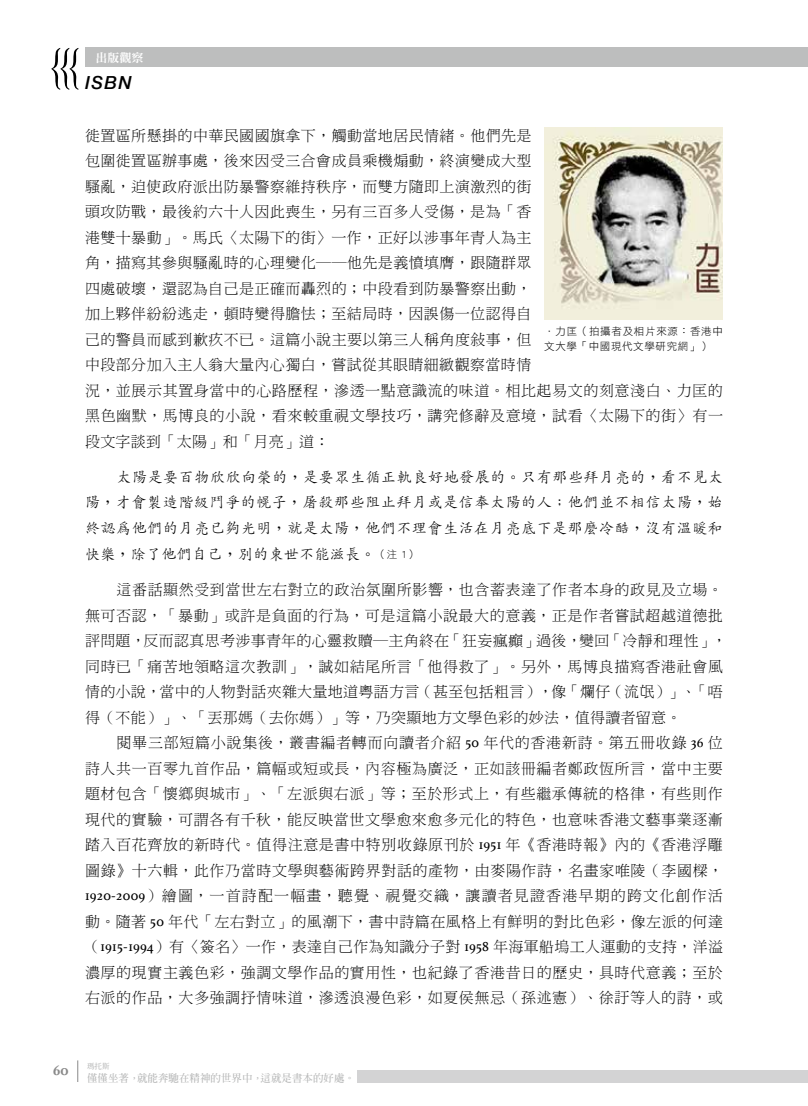
<style>
.page{position:relative;width:808px;height:1106px;background:#fff}
.page>*{position:absolute;margin:0;border:0;box-sizing:border-box;transform-origin:0 0}
.t1{font:italic 500 18px "Helvetica Neue";color:#000}
.t2{font:15px/25.5px "DF Ming Std W3";letter-spacing:.03em;color:#000}
.t3{font:300 15px/25.5px "AR Kai B5 HK";letter-spacing:.04em;color:#000;text-align:justify}
.t4{font:700 15px "Athelas";color:#898989}
.t5{font:12px "DF Ming Std W9";color:#fff}
.t6{font:10.5px/15px "DF Hei Std W3";letter-spacing:.065em;color:#000}
.t7{font:700 10.5px "AR Ming B5 HK";color:#b5b6b6}
.t8{font:700 7.5px "AR Ming B5 HK";color:#b5b6b6}
.s1{font-family:"P Ming Li U"}
.s2{font-family:"DF Hei Std W3";font-weight:400;font-size:10.5px}
.s3{font-family:"Athelas";font-size:14.25px}
.s4{font-family:"Athelas";font-size:13.95px}
</style>
<div class="page">
<div style="left:85px;top:48px;width:723px;height:19px;background:#bdbebe"></div>
<svg style="left:51px;top:48px;width:27px;height:42px"></svg>
<svg style="left:77px;top:1060px;width:1px;height:22px"></svg>
<img style="left:544px;top:128px;width:179px;height:191px">
<div style="left:357px;top:1069px;width:451px;height:13px;background:#d3d3d4"></div>
<p class="t5" style="left:96px;top:51px;width:49px">出版觀察</p>
<p class="t1" style="left:85px;top:68px;width:48px">ISBN</p>
<p class="t2" style="left:85px;top:122px;width:639px">徙置區所懸掛的中華民國國旗拿下，觸動當地居民情緒。他們先是<br>包圍徙置區辦事處，後來因受三合會成員乘機煽動，終演變成大型<br>騷亂，迫使政府派出防暴警察維持秩序，而雙方隨即上演激烈的街<br>頭攻防戰，最後約六十人因此喪生，另有三百多人受傷，是為「香<br>港雙十暴動」。馬氏〈太陽下的街〉一作，正好以涉事年青人為主<br>角，描寫其參與騷亂時的心理變化――他先是義憤填膺，跟隨群眾<br>四處破壞，還認為自己是正確而轟烈的；中段看到防暴警察出動，<br>加上夥伴紛紛逃走，頓時變得膽怯；至結局時，因誤傷一位認得自<br>己的警員而感到歉疚不已。這篇小說主要以第三人稱角度<span class="s1">敍</span>事，但<br>中段部分加入主人翁大量內心獨白，嘗試從其眼睛細緻觀察當時情<br>況，並展示其置身當中的心路歷程，滲透一點意識流的味道。相比起易文的刻意淺白、力匡的黑色幽默，馬博良的小說，看來較重視文學技巧，講究修辭及意境，試看〈太陽下的街〉有一段文字談到「太陽」和「月亮」道：</p>
<p class="t3" style="left:85px;top:464px;width:639px;text-indent:32px">太陽是要百物欣欣向榮的，是要眾生循正軌良好地發展的。只有那些拜月亮的，看不見太陽，才會製造階級鬥爭的幌子，屠殺那些阻止拜月或是信奉太陽的人；他們並不相信太陽，始終認為他們的月亮已夠光明，就是太陽，他們不理會生活在月亮底下是那麼冷酷，沒有溫暖和快樂，除了他們自己，別的東世不能滋長。<span class="s2">（注 1）</span></p>
<p class="t2" style="left:85px;top:577px;width:643px;text-indent:32px">這番話顯然受到當世左右對立的政治氛圍所影響，也含蓄表達了作者本身的政見及立場。無可否認，「暴動」或許是負面的行為，可是這篇小說最大的意義，正是作者嘗試超越道德批評問題，反而認真思考涉事青年的心靈救贖―主角終在「狂妄瘋癲」過後，變回「冷靜和理性」，同時已「痛苦地領略這次教訓」，誠如結尾所言「他得救了」。另外，馬博良描寫香港社會風情的小說，當中的人物對話夾雜大量地道粵語方言（甚至包括粗言），像「爛仔（流氓）」、「唔得（不能）」、「丟那媽（去你媽）」等，乃突顯地方文學色彩的妙法，值得讀者留意。</p>
<p class="t2" style="left:85px;top:730px;width:639px;text-align:justify;text-indent:32px">閱畢三部短篇小說集後，叢書編者轉而向讀者介紹 <span class="s3">50</span> 年代的香港新詩。第五冊收錄 <span class="s3">36</span> 位詩人共一百零九首作品，篇幅或短或長，內容極為廣泛，正如該冊編者鄭政恆所言，當中主要題材包含「懷鄉與城市」、「左派與右派」等；至於形式上，有些繼承傳統的格律，有些則作現代的實驗，可謂各有千秋，能反映當世文學愈來愈多元化的特色，也意味香港文藝事業逐漸踏入百花齊放的新時代。值得注意是書中特別收錄原刊於 <span class="s3">1951</span> 年《香港時報》內的《香港浮雕圖錄》十六輯，此作乃當時文學與藝術跨界對話的產物，由麥陽作詩，名畫家唯陵（李國樑，<span class="s3">1920</span><span class="s4">-</span><span class="s3">2009</span>）繪圖，一首詩配一幅畫，聽覺、視覺交織，讓讀者見證香港早期的跨文化創作活動。隨著 <span class="s3">50</span> 年代「左右對立」的風潮下，書中詩篇在風格上有鮮明的對比色彩，像左派的何達（<span class="s3">1915</span><span class="s4">-</span><span class="s3">1994</span>）有〈簽名〉一作，表達自己作為知識分子對 <span class="s3">1958</span> 年海軍船塢工人運動的支持，洋溢濃厚的現實主義色彩，強調文學作品的實用性，也紀錄了香港昔日的歷史，具時代意義；至於右派的作品，大多強調抒情味道，滲透浪漫色彩，如夏侯無忌（孫述憲）、徐訏等人的詩，或</p>
<p class="t6" style="left:544px;top:324px;width:180px">．力匡（拍攝者及相片來源：香港中文大學「中國現代文學研究網」）</p>
<p class="t4" style="left:53px;top:1057px;width:17px">60</p>
<p class="t8" style="left:87px;top:1062px;width:24px">瑪托斯</p>
<p class="t7" style="left:87px;top:1072px;width:270px">僅僅坐著，就能奔馳在精神的世界中，這就是書本的好處。</p>
</div>
